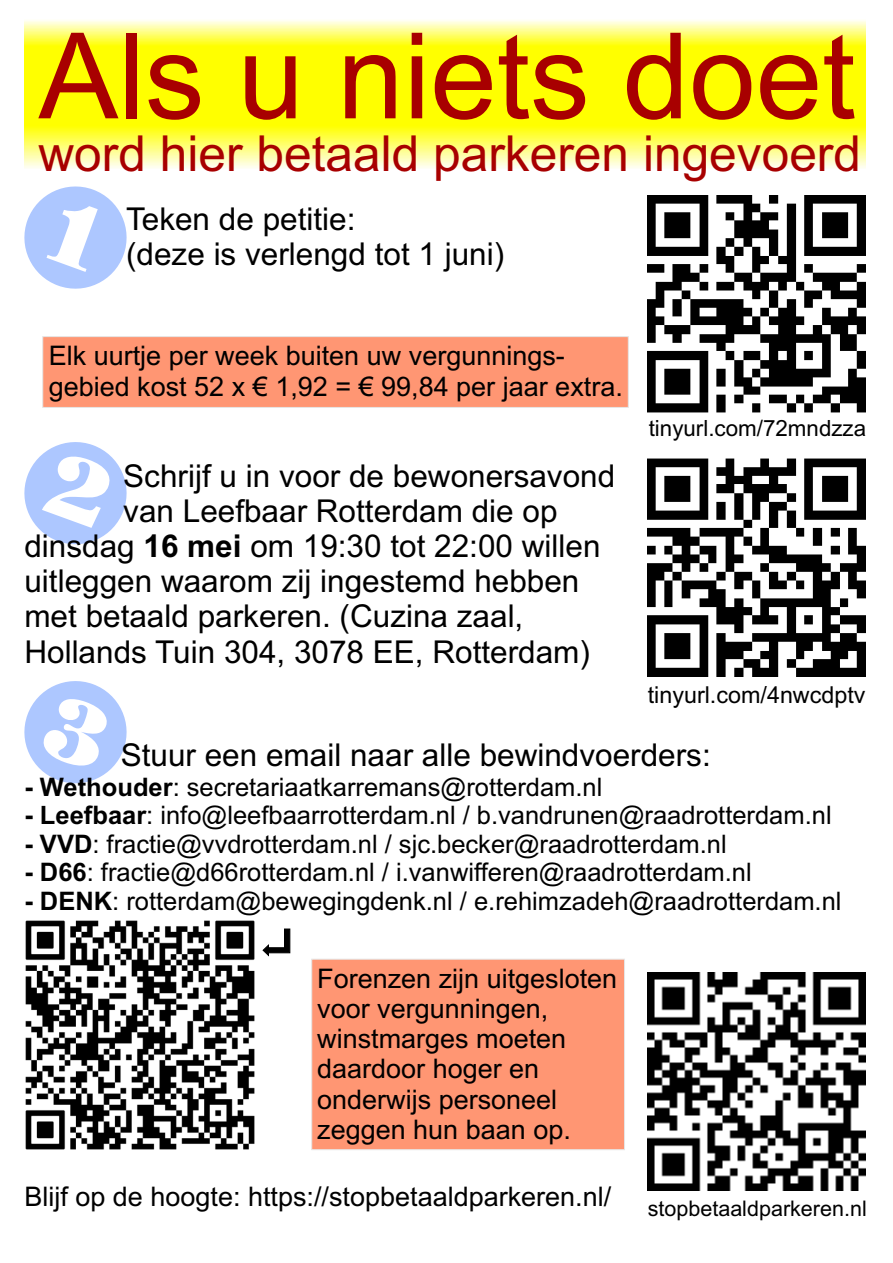
<style>
.page{position:relative;width:893px;height:1263px;background:#fff}
.page>*{position:absolute;margin:0;border:0;box-sizing:border-box;transform-origin:0 0}
.t1{font:119.4px "Arial";color:#a80000}
.t2{font:49.65px "Arial";color:#a80000}
.t3{font:31.5px/35.2px "Arial";color:#000}
.t4{font:27px/30.2px "Arial";color:#000}
.t5{font:25.5px "Arial";color:#000}
.t6{font:23.4px "Arial";color:#000}
.t7{font:22.35px "Arial";color:#000}
.t8{font:21.6px "Arial";color:#000}
.s1{font-weight:700}
</style>
<div class="page">
<div style="left:311px;top:959px;width:314px;height:191px;background:#ff9673"></div>
<svg style="left:24px;top:20px;width:841px;height:148px;background:#fefe38"></svg>
<div style="left:42px;top:336px;width:587px;height:72px;background:#ff9673"></div>
<img style="left:25px;top:920px;width:229px;height:229px">
<img style="left:648px;top:195px;width:217px;height:218px">
<img style="left:648px;top:459px;width:217px;height:217px">
<svg style="left:262px;top:928px;width:29px;height:29px"></svg>
<img style="left:648px;top:973px;width:217px;height:217px">
<svg style="left:24px;top:681px;width:103px;height:103px"></svg>
<svg style="left:24px;top:442px;width:103px;height:103px"></svg>
<svg style="left:24px;top:186px;width:103px;height:103px"></svg>
<h1 class="t1" style="left:39px;top:31px;width:818px">Als u niets doet</h1>
<h2 class="t2" style="left:38px;top:135px;width:824px">word hier betaald parkeren ingevoerd</h2>
<p class="t3" style="left:126px;top:204px;width:380px">Teken de petitie:<br>(deze is verlengd tot 1 juni)</p>
<p class="t4" style="left:49px;top:343px;width:576px">Elk uurtje per week buiten uw vergunnings&shy;gebied kost 52 x € 1,92 = € 99,84 per jaar extra.</p>
<p class="t3" style="left:123px;top:461px;width:493px">Schrijf u in voor de bewonersavond</p>
<p class="t3" style="left:123px;top:496px;width:436px">van Leefbaar Rotterdam die op</p>
<p class="t3" style="left:24px;top:531px;width:578px">dinsdag <span class="s1">16 mei</span> om 19:30 tot 22:00 willen</p>
<p class="t3" style="left:24px;top:566px;width:556px">uitleggen waarom zij ingestemd hebben</p>
<p class="t3" style="left:24px;top:602px;width:500px">met betaald parkeren. (Cuzina zaal,</p>
<p class="t3" style="left:24px;top:637px;width:567px">Hollands Tuin 304, 3078 EE, Rotterdam)</p>
<p class="t7" style="left:649px;top:420px;width:219px">tinyurl.com/72mndzza</p>
<p class="t6" style="left:648px;top:686px;width:219px">tinyurl.com/4nwcdptv</p>
<p class="t3" style="left:121px;top:740px;width:591px">Stuur een email naar alle bewindvoerders:</p>
<p class="t5" style="left:24px;top:777px;width:580px"><span class="s1">- Wethouder</span>: secretariaatkarremans@rotterdam.nl</p>
<p class="t5" style="left:24px;top:806px;width:809px"><span class="s1">- Leefbaar</span>: info@leefbaarrotterdam.nl / b.vandrunen@raadrotterdam.nl</p>
<p class="t5" style="left:24px;top:834px;width:704px"><span class="s1">- VVD</span>: fractie@vvdrotterdam.nl / sjc.becker@raadrotterdam.nl</p>
<p class="t5" style="left:24px;top:863px;width:729px"><span class="s1">- D66</span>: fractie@d66rotterdam.nl / i.vanwifferen@raadrotterdam.nl</p>
<p class="t5" style="left:24px;top:891px;width:819px"><span class="s1">- DENK</span>: rotterdam@bewegingdenk.nl / e.rehimzadeh@raadrotterdam.nl</p>
<p class="t4" style="left:317px;top:966px;width:302px">Forenzen zijn uitgesloten voor vergunningen, winstmarges moeten daardoor hoger en onderwijs personeel zeggen hun baan op.</p>
<p class="t4" style="left:24px;top:1184px;width:588px">Blijf op de hoogte: https://stopbetaaldparkeren.nl/</p>
<p class="t8" style="left:648px;top:1201px;width:221px">stopbetaaldparkeren.nl</p>
</div>
